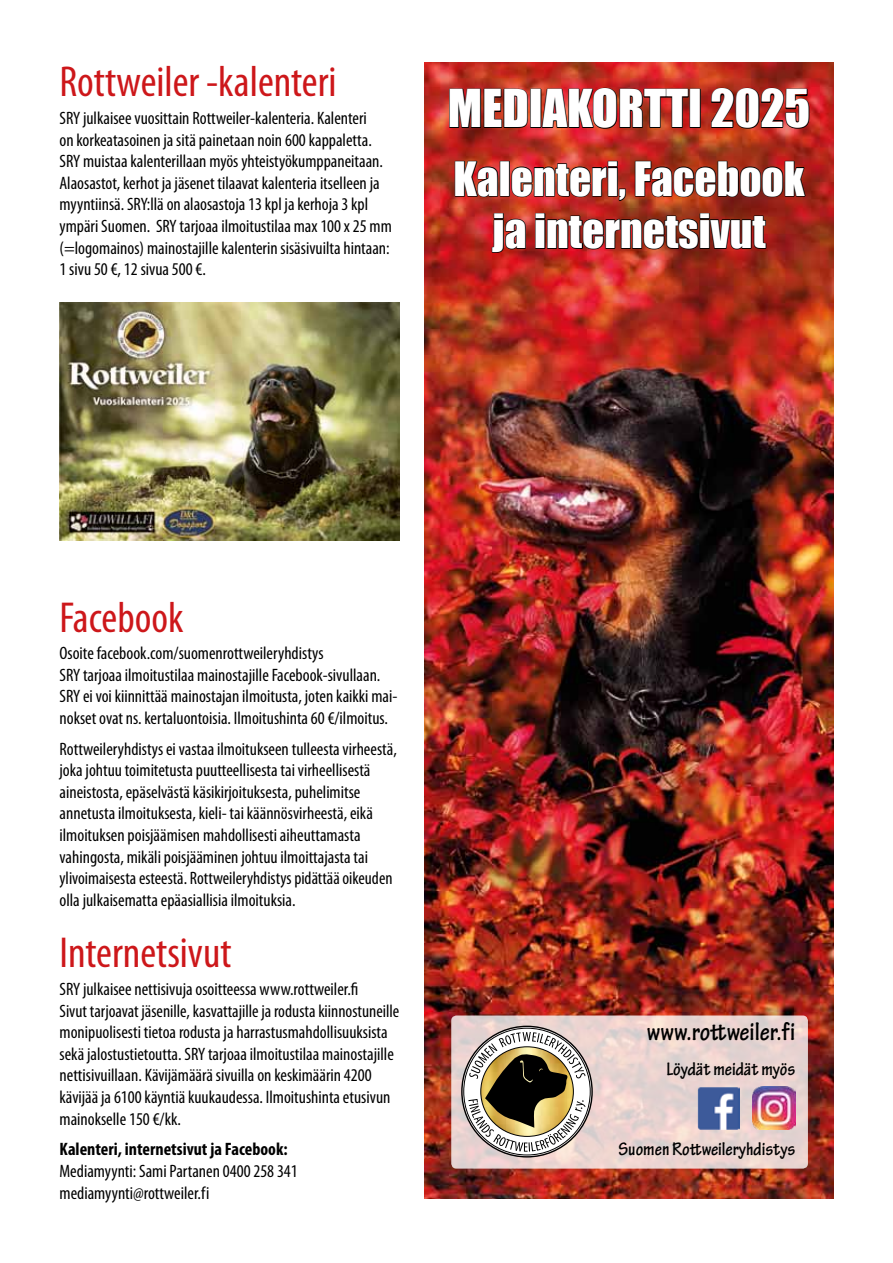
<style>
.page{position:relative;width:893px;height:1263px;background:#fff}
.page>*{position:absolute;margin:0;border:0;box-sizing:border-box;transform-origin:0 0}
.t1{font:48px "Impact";color:#fff}
.t2{font:condensed 43.5px "Myriad Pro";color:#cd171a}
.t3{font:43.5px/52.2px "Impact";color:#fff;text-align:center}
.t4{font:700 condensed 27px "Tekton Pro";color:#000}
.t5{font:700 condensed 19.5px "Tekton Pro";color:#000}
.t6{font:condensed 18px/21.6px "Myriad Pro";color:#000}
.t7{font:700 condensed 18px "Myriad Pro";color:#000}
</style>
<div class="page">
<img style="left:425px;top:63px;width:408px;height:1135px">
<svg style="left:451px;top:1015px;width:357px;height:153px;background:#e6d0cd"></svg>
<img style="left:753px;top:1087px;width:42px;height:42px">
<img style="left:697px;top:1087px;width:43px;height:42px">
<img style="left:448px;top:79px;width:81px;height:50px">
<div style="left:530px;top:89px;width:11px;height:39px;border:1px solid #000"></div>
<img style="left:541px;top:84px;width:148px;height:46px">
<div style="left:689px;top:89px;width:12px;height:39px;border:1px solid #000"></div>
<svg style="left:710px;top:87px;width:100px;height:43px;background:#922119"></svg>
<svg style="left:454px;top:160px;width:45px;height:38px;background:#95241b"></svg>
<div style="left:500px;top:161px;width:10px;height:36px;border:1px solid #000"></div>
<img style="left:510px;top:160px;width:117px;height:42px">
<svg style="left:634px;top:160px;width:173px;height:38px;background:#7e1f12"></svg>
<svg style="left:491px;top:212px;width:36px;height:42px;background:#9b241e"></svg>
<svg style="left:534px;top:212px;width:233px;height:41px;background:#7f1d14"></svg>
<svg style="left:463px;top:1027px;width:128px;height:129px"></svg>
<img style="left:485px;top:1079px;width:82px;height:20px">
<svg style="left:468px;top:1099px;width:118px;height:53px"></svg>
<svg style="left:469px;top:1032px;width:116px;height:47px"></svg>
<img style="left:60px;top:302px;width:340px;height:238px">
<h2 class="t2" style="left:60px;top:56px;width:279px">Rottweiler -kalenteri</h2>
<p class="t6" style="left:60px;top:107px;width:334px">SRY julkaisee vuosittain Rottweiler-kalenteria. Kalenteri<br>on korkeatasoinen ja sitä painetaan noin 600 kappaletta.<br>SRY muistaa kalenterillaan myös yhteistyökumppaneitaan.<br>Alaosastot, kerhot ja jäsenet tilaavat kalenteria itselleen ja myyntiinsä. SRY:llä on alaosastoja 13 kpl ja kerhoja 3 kpl ympäri Suomen. SRY tarjoaa ilmoitustilaa max 100 x 25 mm (=logomainos) mainostajille kalenterin sisäsivuilta hintaan:<br>1 sivu 50 €, 12 sivua 500 €.</p>
<h1 class="t1" style="left:448px;top:71px;width:364px">MEDIAKORTTI 2025</h1>
<h2 class="t3" style="left:454px;top:152px;width:353px">Kalenteri, Facebook ja internetsivut</h2>
<h2 class="t2" style="left:60px;top:591px;width:125px">Facebook</h2>
<p class="t6" style="left:60px;top:642px;width:339px">Osoite facebook.com/suomenrottweileryhdistys<br>SRY tarjoaa ilmoitustilaa mainostajille Facebook-sivullaan.<br>SRY ei voi kiinnittää mainostajan ilmoitusta, joten kaikki mai&shy;nokset ovat ns. kertaluontoisia. Ilmoitushinta 60 €/ilmoitus.</p>
<p class="t6" style="left:60px;top:737px;width:339px">Rottweileryhdistys ei vastaa ilmoitukseen tulleesta virheestä, joka johtuu toimitetusta puutteellisesta tai virheellisestä aineistosta, epäselvästä käsikirjoituksesta, puhelimitse annetusta ilmoituksesta, kieli- tai käännösvirheestä, eikä ilmoituksen poisjäämisen mahdollisesti aiheuttamasta vahingosta, mikäli poisjääminen johtuu ilmoittajasta tai ylivoimaisesta esteestä. Rottweileryhdistys pidättää oikeuden olla julkaisematta epäasiallisia ilmoituksia.</p>
<h2 class="t2" style="left:60px;top:927px;width:173px">Internetsivut</h2>
<p class="t6" style="left:60px;top:978px;width:341px">SRY julkaisee nettisivuja osoitteessa www.rottweiler.fi<br>Sivut tarjoavat jäsenille, kasvattajille ja rodusta kiinnostuneille monipuolisesti tietoa rodusta ja harrastusmahdollisuuksista sekä jalostustietoutta. SRY tarjoaa ilmoitustilaa mainostajille nettisivuillaan. Kävijämäärä sivuilla on keskimäärin 4200 kävijää ja 6100 käyntiä kuukaudessa. Ilmoitushinta etusivun mainokselle 150 €/kk.</p>
<p class="t7" style="left:60px;top:1138px;width:230px">Kalenteri, internetsivut ja Facebook:</p>
<p class="t6" style="left:60px;top:1159px;width:240px;line-height:22.5px">Mediamyynti: Sami Partanen 0400 258 341 mediamyynti@rottweiler.f i</p>
<h3 class="t4" style="left:647px;top:1016px;width:150px">www.rottweiler.f i</h3>
<p class="t5" style="left:666px;top:1058px;width:130px">Löydät meidät myös</p>
<p class="t5" style="left:619px;top:1138px;width:178px">Suomen Rottweileryhdistys</p>
</div>
